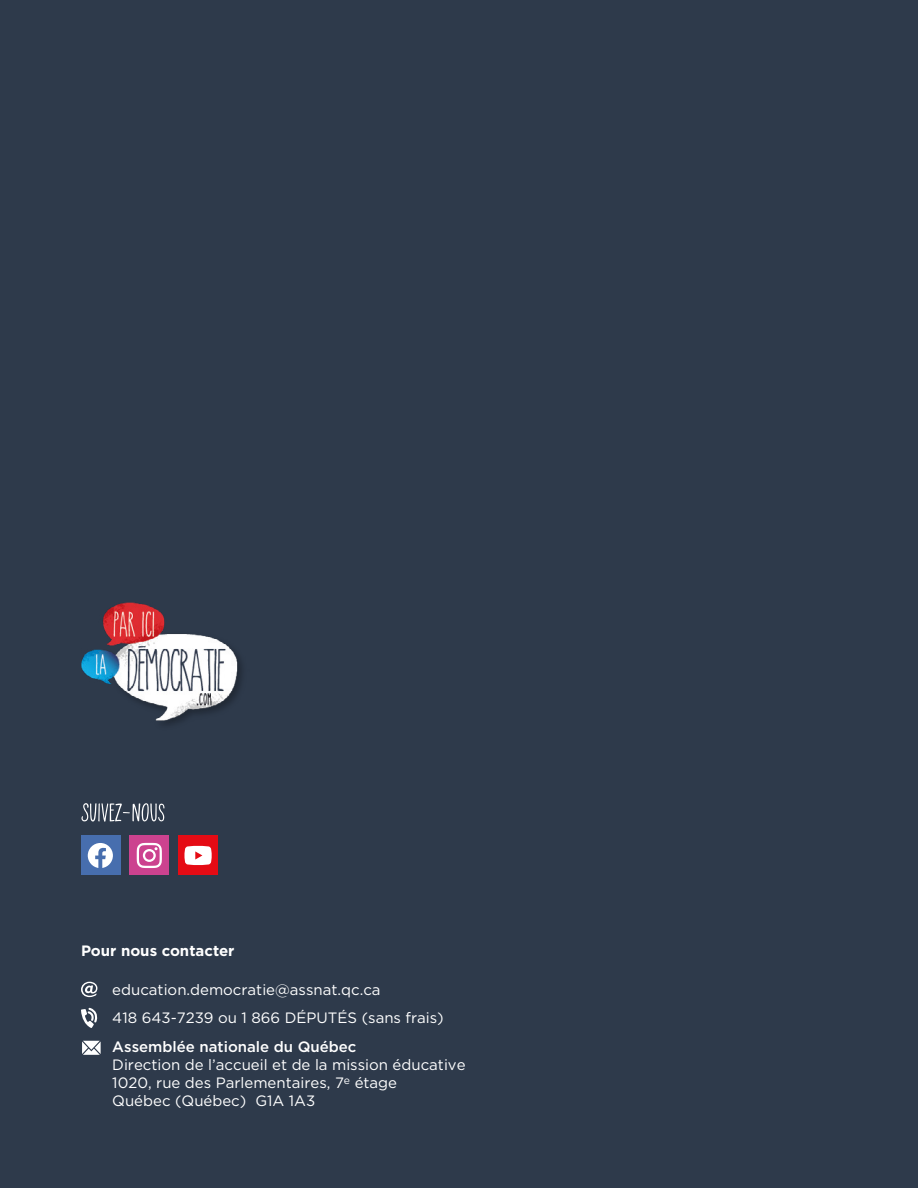
<style>
.page{position:relative;width:918px;height:1188px;background:#2e3a4b}
.page>*{position:absolute;margin:0;border:0;box-sizing:border-box;transform-origin:0 0}
.t1{font:51px "Dramaturg SC";color:#fff}
.t2{font:15px/18px "Gotham";color:#fff}
.t3{font:700 15px "Gotham";color:#fff}
.s1{font-weight:500}
</style>
<div class="page">
<div style="left:81px;top:836px;width:39px;height:39px;background:#476eae"></div>
<svg style="left:88px;top:843px;width:25px;height:25px"></svg>
<div style="left:130px;top:836px;width:39px;height:39px;background:#cc428f"></div>
<svg style="left:137px;top:843px;width:25px;height:25px"></svg>
<div style="left:179px;top:836px;width:39px;height:39px;background:#e50b14"></div>
<svg style="left:184px;top:846px;width:28px;height:19px"></svg>
<svg style="left:81px;top:982px;width:17px;height:15px"></svg>
<svg style="left:82px;top:1041px;width:19px;height:14px"></svg>
<svg style="left:81px;top:1008px;width:16px;height:20px"></svg>
<img style="left:81px;top:602px;width:161px;height:123px">
<p class="t1" style="left:81px;top:774px;width:85px">Suivez-nous</p>
<p class="t3" style="left:81px;top:941px;width:155px">Pour nous contacter</p>
<p class="t2" style="left:112px;top:980px;width:270px">education.democratie@assnat.qc.ca</p>
<p class="t2" style="left:112px;top:1009px;width:333px">418 643-7239 ou 1 866 DÉPUTÉS (sans frais)</p>
<p class="t2" style="left:112px;top:1038px;width:355px"><span class="s1">Assemblée nationale du Québec<br></span>Direction de l’accueil et de la mission éducative 1020, rue des Parlementaires, 7<sup>e</sup> étage<br>Québec (Québec) G1A 1A3</p>
</div>
